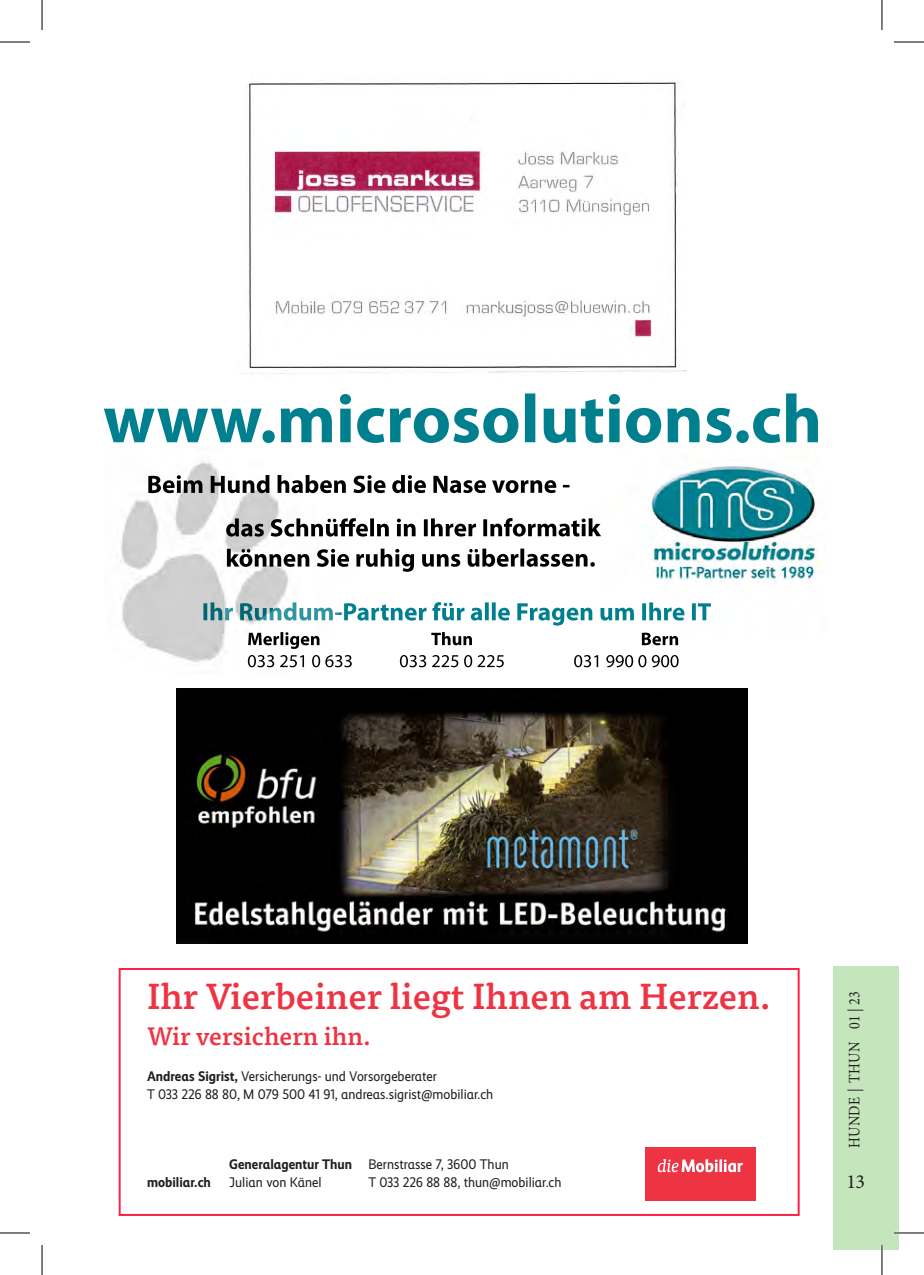
<style>
.page{position:relative;width:924px;height:1275px;background:#fff}
.page>*{position:absolute;margin:0;border:0;box-sizing:border-box;transform-origin:0 0}
.t1{font:500 36px "Tisa Pro";color:#ee3343}
.t2{font:500 25px "Tisa Pro";color:#ee3343}
.t3{font:20px "Minion Pro";color:#231f20}
.t4{font:16px "Minion Pro";letter-spacing:.025em;color:#231f20;scale:.88 1}
.t5{font:14px/18px "Mobiliar Realist";color:#231f20}
.t6{font:700 14px "Mobiliar Realist";color:#231f20}
.s1{font-weight:700}
</style>
<div class="page">
<div style="left:833px;top:966px;width:65px;height:284px;background:#c5e6bc"></div>
<img style="left:176px;top:688px;width:571px;height:255px">
<img style="left:243px;top:82px;width:442px;height:292px">
<div style="left:644px;top:1147px;width:111px;height:53px;background:#ee3343"></div>
<svg style="left:657px;top:1159px;width:85px;height:13px"></svg>
<div style="left:119px;top:968px;width:680px;height:248px;border:2px solid #ff2048"></div>
<img style="left:104px;top:393px;width:716px;height:275px">
<hr style="left:893px;top:1231px;width:30px;height:3px;background:#fff">
<hr style="left:880px;top:1245px;width:2px;height:30px;background:#fff">
<hr style="left:0;top:42px;width:30px;height:1px;background:#000">
<hr style="left:893px;top:42px;width:30px;height:1px;background:#000">
<hr style="left:0;top:1232px;width:30px;height:1px;background:#000">
<hr style="left:893px;top:1232px;width:30px;height:1px;background:#000">
<hr style="left:42px;top:0;width:1px;height:30px;background:#000">
<hr style="left:42px;top:1245px;width:1px;height:30px;background:#000">
<hr style="left:881px;top:0;width:1px;height:30px;background:#000">
<hr style="left:881px;top:1245px;width:1px;height:30px;background:#000">
<h1 class="t1" style="left:147px;top:968px;width:625px">Ihr Vierbeiner liegt Ihnen am Herzen.</h1>
<h2 class="t2" style="left:147px;top:1017px;width:225px">Wir versichern ihn.</h2>
<p class="t5" style="left:147px;top:1067px;width:348px"><span class="s1">Andreas Sigrist,</span> Versicherungs- und Vorsorgeberater<br>T 033 226 88 80, M 079 500 41 91, andreas.sigrist@mobiliar.ch</p>
<p class="t6" style="left:229px;top:1156px;width:124px">Generalagentur Thun</p>
<p class="t5" style="left:229px;top:1173px;width:94px">Julian von Känel</p>
<p class="t5" style="left:368px;top:1155px;width:142px">Bernstrasse 7, 3600 Thun</p>
<p class="t6" style="left:147px;top:1174px;width:65px">mobiliar.ch</p>
<p class="t5" style="left:368px;top:1173px;width:194px">T 033 226 88 88, thun@mobiliar.ch</p>
<p class="t4" style="left:843px;top:1148px;width:179px;rotate:-90deg">HUNDE | THUN 01 | 23</p>
<h3 class="t3" style="left:846px;top:1168px;width:20px">13</h3>
</div>
